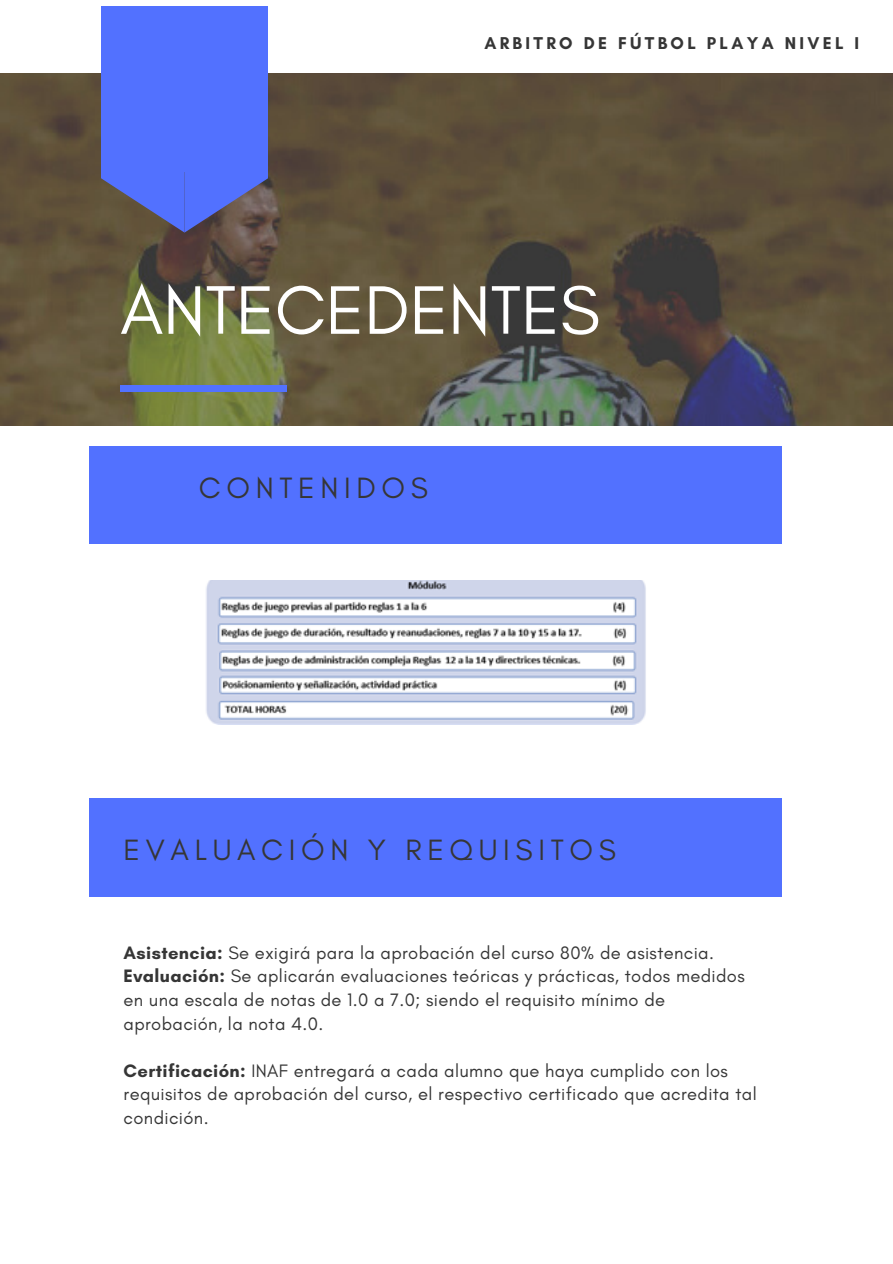
<style>
.page{position:relative;width:893px;height:1264px;background:#fff}
.page>*{position:absolute;margin:0;border:0;box-sizing:border-box;transform-origin:0 0}
.t1{font:69.75px "Glacial Indifference";color:#fff}
.t2{font:29.85px "Glacial Indifference";letter-spacing:.19em;color:#363636}
.t3{font:18.3px/23.5px "Glacial Indifference";letter-spacing:.02em;color:#363636}
.t4{font:700 17.4px "Glacial Indifference";letter-spacing:.19em;color:#363636}
.s1{font-weight:700}
</style>
<div class="page">
<img style="left:0;top:73px;width:892px;height:352px">
<div style="left:101px;top:7px;width:166px;height:165px;background:#5271ff"></div>
<svg style="left:101px;top:172px;width:166px;height:60px"></svg>
<div style="left:120px;top:385px;width:166px;height:6px;background:#5271ff"></div>
<div style="left:89px;top:798px;width:693px;height:98px;background:#5271ff"></div>
<div style="left:89px;top:446px;width:693px;height:98px;background:#5271ff"></div>
<img style="left:206px;top:580px;width:440px;height:145px">
<p class="t4" style="left:484px;top:32px;width:376px">ARBITRO DE FÚTBOL PLAYA NIVEL I</p>
<h1 class="t1" style="left:120px;top:267px;width:481px">ANTECEDENTES</h1>
<h2 class="t2" style="left:199px;top:469px;width:231px">CONTENIDOS</h2>
<h2 class="t2" style="left:124px;top:832px;width:494px">EVALUACIÓN Y REQUISITOS</h2>
<p class="t3" style="left:124px;top:940px;width:622px"><span class="s1">Asistencia:</span> Se exigirá para la aprobación del curso 80% de asistencia.<br><span class="s1">Evaluación:</span> Se aplicarán evaluaciones teóricas y prácticas, todos medidos en una escala de notas de 1.0 a 7.0; siendo el requisito mínimo de aprobación, la nota 4.0.</p>
<p class="t3" style="left:124px;top:1058px;width:634px"><span class="s1">Certificación:</span> INAF entregará a cada alumno que haya cumplido con los requisitos de aprobación del curso, el respectivo certificado que acredita tal condición.</p>
</div>
